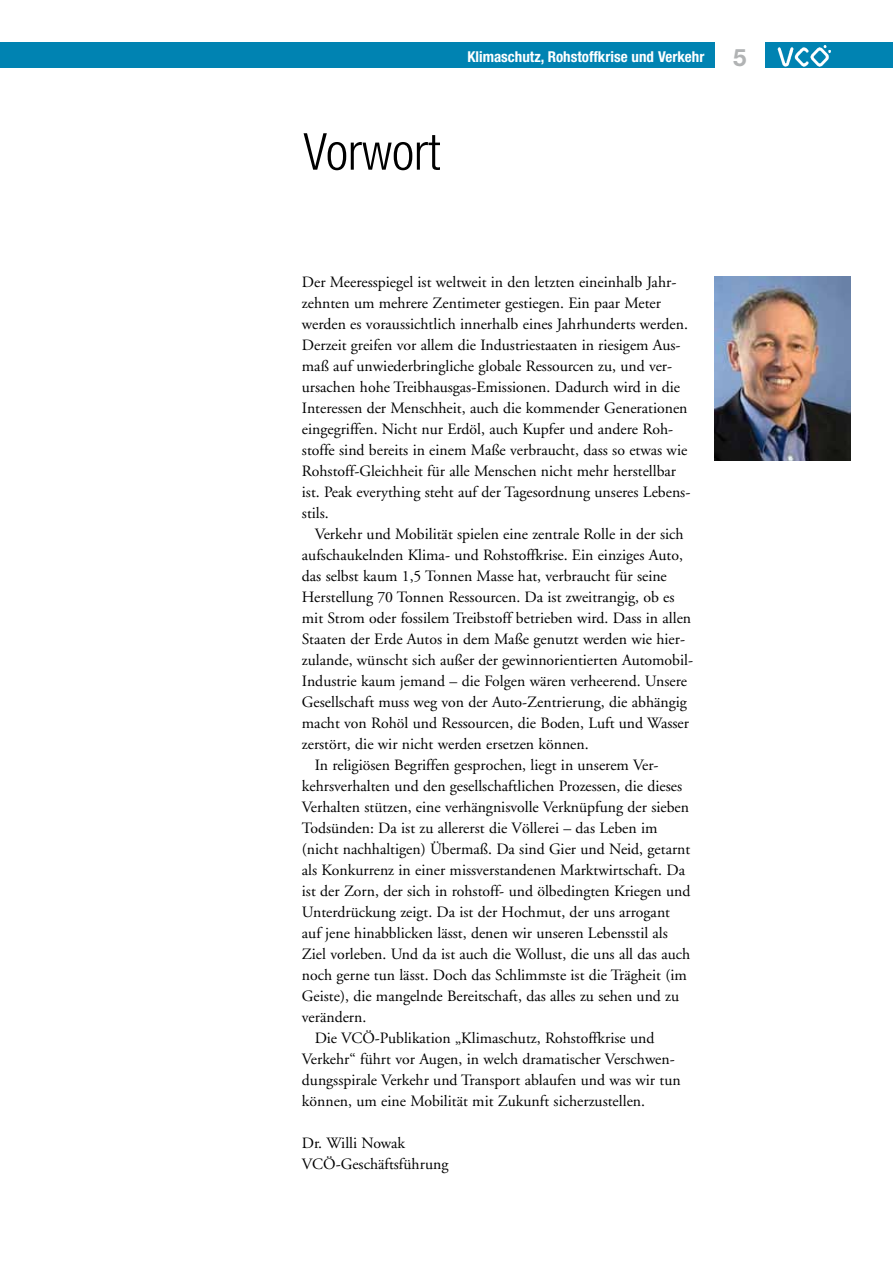
<style>
.page{position:relative;width:893px;height:1263px;background:#fff}
.page>*{position:absolute;margin:0;border:0;box-sizing:border-box;transform-origin:0 0}
.t1{font:300 condensed 51px "Helvetica Neue";color:#000}
.t2{font:15.75px/21px "Adobe Garamond";color:#000}
.t3{font:700 condensed 15px "Helvetica Neue";color:#fff}
.s1{font-stretch:normal;font-size:24px;color:#b1b3b4}
</style>
<div class="page">
<div style="left:0;top:43px;width:714px;height:25px;background:#0083b2"></div>
<div style="left:765px;top:43px;width:128px;height:25px;background:#0083b2"></div>
<img style="left:777px;top:45px;width:54px;height:22px">
<img style="left:714px;top:276px;width:136px;height:185px">
<p class="t1" style="left:303px;top:122px;width:138px">Vorwort</p>
<p class="t3" style="left:467px;top:47px;width:281px">Klimaschutz, Rohstoffkrise und Verkehr <span class="s1">5</span></p>
<p class="t2" style="left:302px;top:272px;width:376px">Der Meeresspiegel ist weltweit in den letzten eineinhalb Jahr-</p>
<p class="t2" style="left:302px;top:293px;width:361px">zehnten um mehrere Zentimeter gestiegen. Ein paar Meter</p>
<p class="t2" style="left:302px;top:314px;width:388px">werden es voraussichtlich innerhalb eines Jahrhunderts werden.</p>
<p class="t2" style="left:302px;top:335px;width:380px">Derzeit greifen vor allem die Industriestaaten in riesigem Aus-</p>
<p class="t2" style="left:302px;top:356px;width:372px">maß auf unwiederbringliche globale Ressourcen zu, und ver-</p>
<p class="t2" style="left:302px;top:377px;width:380px">ursachen hohe Treibhausgas-Emissionen. Dadurch wird in die</p>
<p class="t2" style="left:302px;top:398px;width:387px">Interessen der Menschheit, auch die kommender Generationen</p>
<p class="t2" style="left:302px;top:419px;width:373px">eingegriffen. Nicht nur Erdöl, auch Kupfer und andere Roh-</p>
<p class="t2" style="left:302px;top:440px;width:387px">stoffe sind bereits in einem Maße verbraucht, dass so etwas wie</p>
<p class="t2" style="left:302px;top:461px;width:376px">Rohstoff-Gleichheit für alle Menschen nicht mehr herstellbar</p>
<p class="t2" style="left:302px;top:482px;width:390px">ist. Peak everything steht auf der Tagesordnung unseres Lebens-</p>
<p class="t2" style="left:302px;top:503px;width:28px">stils.</p>
<p class="t2" style="left:315px;top:524px;width:370px">Verkehr und Mobilität spielen eine zentrale Rolle in der sich</p>
<p class="t2" style="left:302px;top:545px;width:383px">aufschaukelnden Klima- und Rohstoffkrise. Ein einziges Auto,</p>
<p class="t2" style="left:302px;top:566px;width:366px">das selbst kaum 1,5 Tonnen Masse hat, verbraucht für seine</p>
<p class="t2" style="left:302px;top:587px;width:374px">Herstellung 70 Tonnen Ressourcen. Da ist zweitrangig, ob es</p>
<p class="t2" style="left:302px;top:608px;width:391px">mit Strom oder fossilem Treibstoff betrieben wird. Dass in allen</p>
<p class="t2" style="left:302px;top:629px;width:385px">Staaten der Erde Autos in dem Maße genutzt werden wie hier-</p>
<p class="t2" style="left:302px;top:650px;width:393px">zulande, wünscht sich außer der gewinnorientierten Automobil-</p>
<p class="t2" style="left:302px;top:671px;width:387px">Industrie kaum jemand – die Folgen wären verheerend. Unsere</p>
<p class="t2" style="left:302px;top:692px;width:386px">Gesellschaft muss weg von der Auto-Zentrierung, die abhängig</p>
<p class="t2" style="left:302px;top:713px;width:389px">macht von Rohöl und Ressourcen, die Boden, Luft und Wasser</p>
<p class="t2" style="left:302px;top:734px;width:288px">zerstört, die wir nicht werden ersetzen können.</p>
<p class="t2" style="left:315px;top:755px;width:345px">In religiösen Begriffen gesprochen, liegt in unserem Ver-</p>
<p class="t2" style="left:302px;top:776px;width:382px">kehrsverhalten und den gesellschaftlichen Prozessen, die dieses</p>
<p class="t2" style="left:302px;top:797px;width:389px">Verhalten stützen, eine verhängnisvolle Verknüpfung der sieben</p>
<p class="t2" style="left:302px;top:818px;width:357px">Todsünden: Da ist zu allererst die Völlerei – das Leben im</p>
<p class="t2" style="left:302px;top:839px;width:390px">(nicht nachhaltigen) Übermaß. Da sind Gier und Neid, getarnt</p>
<p class="t2" style="left:302px;top:860px;width:385px">als Konkurrenz in einer missverstandenen Marktwirtschaft. Da</p>
<p class="t2" style="left:302px;top:881px;width:390px">ist der Zorn, der sich in rohstoff- und ölbedingten Kriegen und</p>
<p class="t2" style="left:302px;top:902px;width:370px">Unterdrückung zeigt. Da ist der Hochmut, der uns arrogant</p>
<p class="t2" style="left:302px;top:923px;width:367px">auf jene hinabblicken lässt, denen wir unseren Lebensstil als</p>
<p class="t2" style="left:302px;top:944px;width:390px">Ziel vorleben. Und da ist auch die Wollust, die uns all das auch</p>
<p class="t2" style="left:302px;top:965px;width:386px">noch gerne tun lässt. Doch das Schlimmste ist die Trägheit (im</p>
<p class="t2" style="left:302px;top:986px;width:379px">Geiste), die mangelnde Bereitschaft, das alles zu sehen und zu</p>
<p class="t2" style="left:302px;top:1007px;width:66px">verändern.</p>
<p class="t2" style="left:315px;top:1028px;width:341px">Die VCÖ-Publikation „Klimaschutz, Rohstoffkrise und</p>
<p class="t2" style="left:302px;top:1049px;width:374px">Verkehr“ führt vor Augen, in welch dramatischer Verschwen-</p>
<p class="t2" style="left:302px;top:1070px;width:380px">dungsspirale Verkehr und Transport ablaufen und was wir tun</p>
<p class="t2" style="left:302px;top:1091px;width:345px">können, um eine Mobilität mit Zukunft sicherzustellen.</p>
<p class="t2" style="left:302px;top:1133px;width:148px">Dr. Willi Nowak<br>VCÖ-Geschäftsführung</p>
</div>
